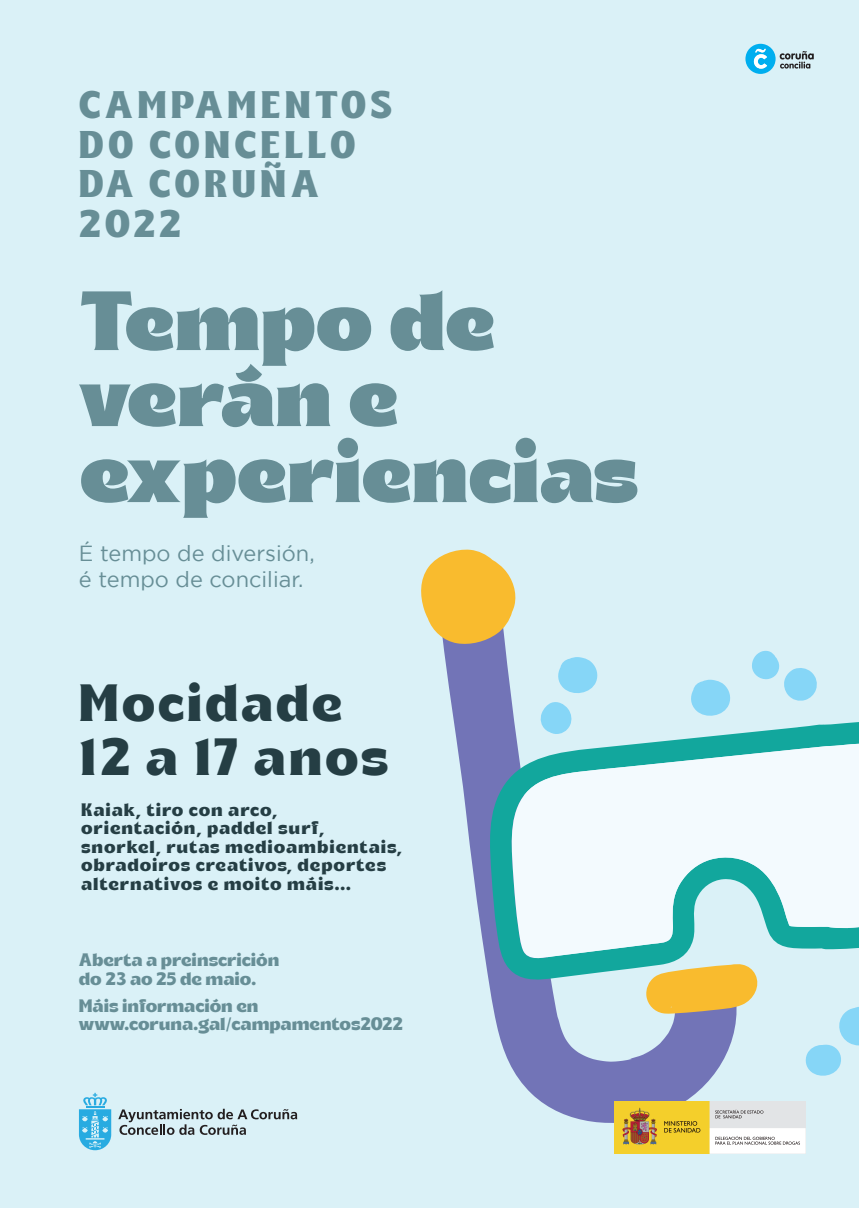
<style>
.page{position:relative;width:859px;height:1208px;background:#fff}
.page>*{position:absolute;margin:0;border:0;box-sizing:border-box;transform-origin:0 0}
.t1{font:900 72px/76px "Benoa";color:#678e96}
.t2{font:700 45.1px/54.1px "Benoa";letter-spacing:.06em;color:#253e44}
.t3{font:700 33px/39.6px "Benoa";letter-spacing:.12em;color:#678e96}
.t4{font:21.8px/26.2px "Gotham";color:#678e96}
.t5{font:700 15.5px/18.6px "Benoa";letter-spacing:.06em;color:#253e44}
.t6{font:700 15.5px/18.6px "Benoa";color:#678e96}
</style>
<div class="page">
<div style="left:1px;top:0;width:858px;height:1208px;background:#daf1f7"></div>
<svg style="left:79px;top:1092px;width:32px;height:58px"></svg>
<svg style="left:118px;top:1108px;width:179px;height:27px"></svg>
<svg style="left:443px;top:645px;width:294px;height:484px"></svg>
<svg style="left:645px;top:981px;width:113px;height:33px;background:#edbd4e"></svg>
<svg style="left:421px;top:549px;width:95px;height:96px"></svg>
<svg style="left:805px;top:1007px;width:54px;height:69px"></svg>
<svg style="left:486px;top:720px;width:373px;height:261px"></svg>
<svg style="left:752px;top:650px;width:65px;height:51px"></svg>
<svg style="left:690px;top:679px;width:42px;height:40px"></svg>
<svg style="left:539px;top:657px;width:60px;height:77px"></svg>
<svg style="left:511px;top:742px;width:348px;height:220px;background:#c6e9eb"></svg>
<svg style="left:745px;top:44px;width:69px;height:30px"></svg>
<img style="left:615px;top:1101px;width:191px;height:52px">
<h3 class="t3" style="left:79px;top:86px;width:315px">CAMPAMENTOS<br>DO CONCELLO<br>DA CORUÑA<br>2022</h3>
<h1 class="t1" style="left:80px;top:286px;width:560px">Tempo de verán e experiencias</h1>
<h3 class="t4" style="left:79px;top:540px;width:237px">É tempo de diversión, é tempo de conciliar.</h3>
<h2 class="t2" style="left:79px;top:677px;width:311px">Mocidade<br>12 a 17 anos</h2>
<p class="t5" style="left:81px;top:800px;width:322px">Kaiak, tiro con arco,<br>orientación, paddel surf, snorkel, rutas medioambientais, obradoiros creativos, deportes alternativos e moito máis...</p>
<p class="t6" style="left:79px;top:951px;width:202px">Aberta a preinscrición do 23 ao 25 de maio.</p>
<p class="t6" style="left:79px;top:996px;width:325px">Máis información en www.coruna.gal/campamentos2022</p>
</div>
